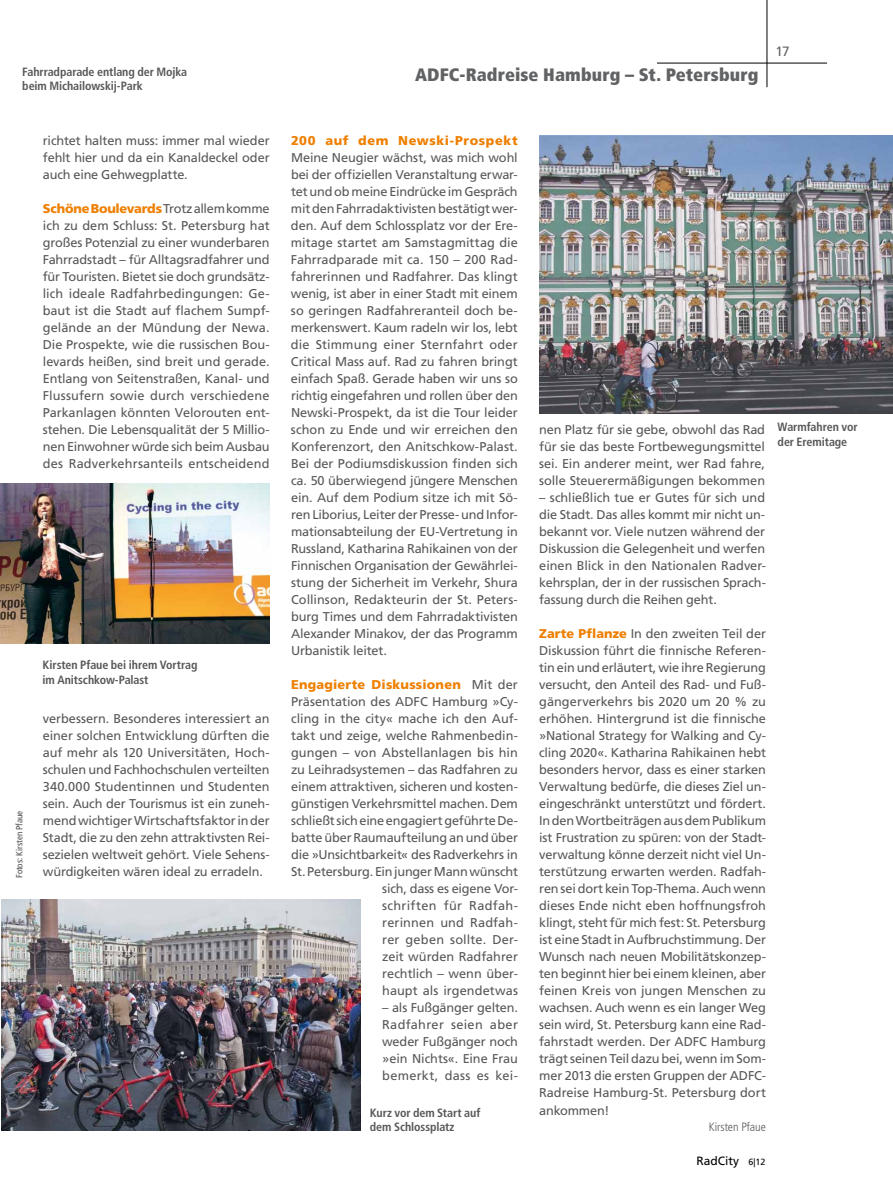
<style>
.page{position:relative;width:893px;height:1191px;background:#fff}
.page>*{position:absolute;margin:0;border:0;box-sizing:border-box;transform-origin:0 0}
.t1{font:900 condensed 18px "Frutiger LT";letter-spacing:.005em;color:#616264}
.t2{font:13.5px "Frutiger LT";color:#616264}
.t3{font:12.75px/17px "Frutiger LT";letter-spacing:-.01em;color:#58585a;text-align:justify}
.t4{font:700 condensed 12px/14.4px "Frutiger LT";letter-spacing:-.01em;color:#58585a}
.t5{font:300 condensed 12px "Frutiger LT";letter-spacing:-.005em;color:#58585a}
.t6{font:12px "Frutiger LT";color:#000}
.t7{font:condensed 9px "Frutiger LT";color:#4b4b4d}
.s1{font-weight:900;color:#ee7f00}
.s2{font-size:9px}
</style>
<div class="page">
<hr style="left:657px;top:63px;width:170px;height:1px;background:#000">
<hr style="left:767px;top:0;width:1px;height:87px;background:#000">
<img style="left:540px;top:136px;width:353px;height:277px">
<img style="left:1px;top:899px;width:360px;height:231px">
<img style="left:0;top:483px;width:270px;height:160px">
<p class="t4" style="left:22px;top:65px;width:166px">Fahrradparade entlang der Mojka beim Michailowskij-Park</p>
<p class="t3" style="left:43px;top:132px;width:228px">richtet halten muss: immer mal wieder fehlt hier und da ein Kanaldeckel oder auch eine Gehwegplatte.</p>
<p class="t3" style="left:43px;top:200px;width:228px"><span class="s1">Schöne Boulevards</span>Trotzallemkomme ich zu dem Schluss: St. Petersburg hat großes Potenzial zu einer wunderbaren Fahrradstadt – für Alltagsradfahrer und für Touristen. Bietet sie doch grundsätz&shy;lich ideale Radfahrbedingungen: Ge&shy;baut ist die Stadt auf flachem Sumpf&shy;gelände an der Mündung der Newa.<br>Die Prospekte, wie die russischen Bou&shy;levards heißen, sind breit und gerade.<br>Entlang von Seitenstraßen, Kanal- und Flussufern sowie durch verschiedene Parkanlagen könnten Velorouten ent&shy;stehen. Die Lebensqualität der 5 Millio&shy;nen Einwohner würde sich beim Ausbau des Radverkehrsanteils entscheidend</p>
<p class="t7" style="left:14px;top:878px;width:69px;rotate:-90deg">Fotos: Kirsten Pfaue</p>
<p class="t4" style="left:43px;top:658px;width:156px">Kirsten Pfaue bei ihrem Vortrag im Anitschkow-Palast</p>
<p class="t3" style="left:43px;top:710px;width:228px">verbessern. Besonderes interessiert an einer solchen Entwicklung dürften die auf mehr als 120 Universitäten, Hoch&shy;schulen und Fachhochschulen verteilten 340.000 Studentinnen und Studenten sein. Auch der Tourismus ist ein zuneh&shy;mendwichtigerWirtschaftsfaktorinder Stadt, die zu den zehn attraktivsten Rei&shy;sezielen weltweit gehört. Viele Sehens&shy;würdigkeiten wären ideal zu erradeln.</p>
<p class="t1" style="left:415px;top:64px;width:345px">ADFC-Radreise Hamburg – St. Petersburg</p>
<p class="t2" style="left:775px;top:43px;width:16px">17</p>
<p class="t3" style="left:291px;top:132px;width:228px"><span class="s1">200 auf dem Newski-Prospekt </span>Meine Neugier wächst, was mich wohl bei der offiziellen Veranstaltung erwar&shy;tetundobmeine Eindrücke imGespräch mitdenFahrradaktivistenbestätigtwer&shy;den. Auf dem Schlossplatz vor der Ere&shy;mitage startet am Samstagmittag die Fahrradparade mit ca. 150 – 200 Rad&shy;fahrerinnen und Radfahrer. Das klingt wenig, ist aber in einer Stadt mit einem so geringen Radfahreranteil doch be&shy;merkenswert. Kaum radeln wir los, lebt die Stimmung einer Sternfahrt oder Critical Mass auf. Rad zu fahren bringt einfach Spaß. Gerade haben wir uns so richtig eingefahren und rollen über den Newski-Prospekt, da ist die Tour leider schon zu Ende und wir erreichen den Konferenzort, den Anitschkow-Palast.<br>Bei der Podiumsdiskussion finden sich ca. 50 überwiegend jüngere Menschen ein. Auf dem Podium sitze ich mit Sö&shy;ren Liborius, Leiter der Presse- und Infor&shy;mationsabteilung der EU-Vertretung in Russland, Katharina Rahikainen von der Finnischen Organisation der Gewährlei&shy;stung der Sicherheit im Verkehr, Shura Collinson, Redakteurin der St. Peters&shy;burg Times und dem Fahrradaktivisten Alexander Minakov, der das Programm Urbanistik leitet.</p>
<p class="t3" style="left:291px;top:676px;width:228px;text-align:right"><span class="s1">Engagierte Diskussionen</span> Mit der<br>Präsentation des ADFC Hamburg »Cy&shy;cling in the city« mache ich den Auf&shy;takt und zeige, welche Rahmenbedin&shy;gungen – von Abstellanlagen bis hin zu Leihradsystemen – das Radfahren zu einem attraktiven, sicheren und kosten&shy;günstigen Verkehrsmittel machen. Dem schließtsicheineengagiertgeführteDe&shy;batte über Raumaufteilung an und über die »Unsichtbarkeit« des Radverkehrs in<br>St.Petersburg.EinjungerMannwünscht sich, dass es eigene Vor-<br>schriften für Radfah-<br>rerinnen und Radfah-<br>rer geben sollte. Der-<br>zeit würden Radfahrer<br>rechtlich – wenn über-<br>haupt als irgendetwas</p>
<p class="t3" style="left:382px;top:999px;width:137px">– als Fußgänger gelten.<br>Radfahrer seien aber weder Fußgänger noch »ein Nichts«. Eine Frau bemerkt, dass es kei-</p>
<p class="t4" style="left:370px;top:1105px;width:112px">Kurz vor dem Start auf dem Schlossplatz</p>
<p class="t3" style="left:539px;top:421px;width:227px">nen Platz für sie gebe, obwohl das Rad für sie das beste Fortbewegungsmittel sei. Ein anderer meint, wer Rad fahre, solle Steuerermäßigungen bekommen</p>
<p class="t3" style="left:539px;top:489px;width:228px">– schließlich tue er Gutes für sich und die Stadt. Das alles kommt mir nicht un&shy;bekannt vor. Viele nutzen während der Diskussion die Gelegenheit und werfen einen Blick in den Nationalen Radver&shy;kehrsplan, der in der russischen Sprach&shy;fassung durch die Reihen geht.</p>
<p class="t3" style="left:539px;top:625px;width:228px"><span class="s1">Zarte Pflanze</span> In den zweiten Teil der Diskussion führt die finnische Referen&shy;tin ein und erläutert, wie ihre Regierung versucht, den Anteil des Rad- und Fuß&shy;gängerverkehrs bis 2020 um 20 % zu erhöhen. Hintergrund ist die finnische »National Strategy for Walking and Cy&shy;cling 2020«. Katharina Rahikainen hebt besonders hervor, dass es einer starken Verwaltung bedürfe, die dieses Ziel un&shy;eingeschränkt unterstützt und fördert.<br>IndenWortbeiträgenausdemPublikum ist Frustration zu spüren: von der Stadt&shy;verwaltung könne derzeit nicht viel Un&shy;terstützung erwarten werden. Radfah&shy;ren sei dort kein Top-Thema. Auch wenn dieses Ende nicht eben hoffnungsfroh klingt, steht für mich fest: St. Petersburg ist eine Stadt in Aufbruchstimmung. Der Wunsch nach neuen Mobilitätskonzep&shy;ten beginnt hier bei einem kleinen, aber feinen Kreis von jungen Menschen zu wachsen. Auch wenn es ein langer Weg sein wird, St. Petersburg kann eine Rad&shy;fahrstadt werden. Der ADFC Hamburg trägt seinen Teil dazu bei, wenn im Som&shy;mer 2013 die ersten Gruppen der ADFC-Radreise Hamburg-St. Petersburg dort ankommen!</p>
<p class="t5" style="left:709px;top:1120px;width:58px">Kirsten Pfaue</p>
<p class="t6" style="left:696px;top:1154px;width:71px">RadCity <span class="s2">6|12</span></p>
<p class="t4" style="left:778px;top:420px;width:81px">Warmfahren vor der Eremitage</p>
</div>
